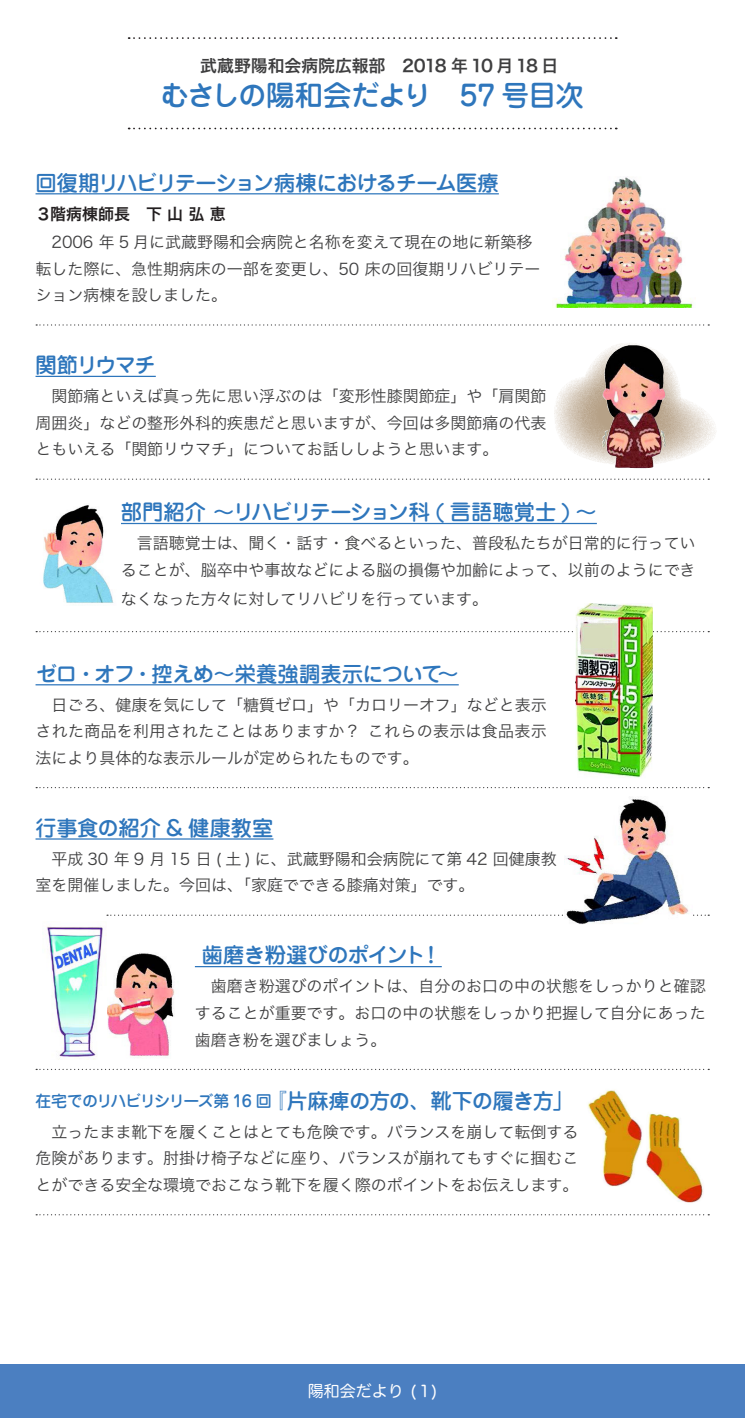
<style>
.page{position:relative;width:745px;height:1418px;background:#fff}
.page>*{position:absolute;margin:0;border:0;box-sizing:border-box;transform-origin:0 0}
.目次タイトル{font:500 28.38px "Jun 34 Pro";letter-spacing:-.04em;color:#2e76bc}
.目次ページ見出し{font:500 21.25px "Jun 34 Pro";letter-spacing:-.03em;color:#2e76bc}
.目次ページ見出し-2{font:500 21.25px "Jun 34 Pro";letter-spacing:-.06em;color:#2e76bc}
.目次ページ見出し-3{font:500 21.25px "Jun 34 Pro";letter-spacing:-.01em;color:#2e76bc}
.目次タイトル広報部{font:16.88px "Hira Kaku Pro N W6";letter-spacing:-.005em;color:#3e3e3f}
.目次本文段落境界線{font:16px/26.6px "Hira Kaku Pro N W3";color:#3e3e3f;text-align:justify}
.目次ページ見出し-4{font:500 16px "Jun 34 Pro";letter-spacing:-.075em;color:#2e76bc}
.目次見出し肩書き{font:16px "Hira Kaku Pro N W6";letter-spacing:.005em;color:#231f20}
.t1{font:16px "Hira Maru Pro N W4";color:#fff}
.s1{font-size:21.25px}
</style>
<div class="page">
<div style="left:0;top:1363px;width:744px;height:54px;background:#4b7fc1"></div>
<svg style="left:129px;top:37px;width:487px;height:2px"></svg>
<svg style="left:129px;top:128px;width:487px;height:1px"></svg>
<hr style="left:36px;top:193px;width:462px;height:1px;background:#2e76bc">
<svg style="left:36px;top:324px;width:672px;height:1px"></svg>
<hr style="left:36px;top:376px;width:120px;height:1px;background:#2e76bc">
<svg style="left:36px;top:478px;width:672px;height:2px"></svg>
<hr style="left:121px;top:523px;width:475px;height:1px;background:#2e76bc">
<svg style="left:36px;top:631px;width:672px;height:1px"></svg>
<hr style="left:36px;top:684px;width:422px;height:1px;background:#2e76bc">
<svg style="left:36px;top:787px;width:672px;height:1px"></svg>
<hr style="left:36px;top:838px;width:237px;height:1px;background:#2e76bc">
<svg style="left:107px;top:914px;width:599px;height:1px"></svg>
<hr style="left:195px;top:966px;width:246px;height:1px;background:#2e76bc">
<svg style="left:36px;top:1068px;width:672px;height:2px"></svg>
<svg style="left:36px;top:1214px;width:672px;height:1px"></svg>
<img style="left:43px;top:505px;width:71px;height:98px">
<svg style="left:554px;top:343px;width:162px;height:119px"></svg>
<img style="left:601px;top:345px;width:64px;height:124px">
<img style="left:575px;top:603px;width:77px;height:175px">
<img style="left:564px;top:799px;width:127px;height:125px">
<img style="left:588px;top:1090px;width:115px;height:113px">
<img style="left:107px;top:953px;width:68px;height:104px">
<img style="left:47px;top:926px;width:59px;height:134px">
<img style="left:555px;top:176px;width:138px;height:131px">
<p class="目次タイトル広報部" style="left:200px;top:50px;width:359px">武蔵野陽和会病院広報部　2018 年 10 月18 日</p>
<p class="目次タイトル" style="left:160px;top:73px;width:424px">むさしの陽和会だより　57 号目次</p>
<p class="目次ページ見出し-2" style="left:36px;top:166px;width:464px">回復期リハビリテーション病棟におけるチーム医療</p>
<p class="目次見出し肩書き" style="left:36px;top:199px;width:192px">３階病棟師長　下 山 弘 恵</p>
<p class="目次本文段落境界線" style="left:36px;top:227px;width:506px;text-align:left;text-indent:16px">2006 年 5 月に武蔵野陽和会病院と名称を変えて現在の地に新築移転した際に、急性期病床の一部を変更し、50 床の回復期リハビリテーション病棟を設しました。</p>
<p class="目次ページ見出し" style="left:36px;top:348px;width:122px">関節リウマチ</p>
<p class="目次本文段落境界線" style="left:36px;top:382px;width:512px;text-indent:16px">関節痛といえば真っ先に思い浮ぶのは「変形性膝関節症」や「肩関節周囲炎」などの整形外科的疾患だと思いますが、今回は多関節痛の代表ともいえる「関節リウマチ」についてお話ししようと思います。</p>
<p class="目次ページ見出し" style="left:121px;top:495px;width:477px">部門紹介 〜リハビリテーション科 ( 言語聴覚士 ) 〜</p>
<p class="目次本文段落境界線" style="left:121px;top:529px;width:576px;text-align:right">言語聴覚士は、聞く・話す・食べるといった、普段私たちが日常的に行っていることが、脳卒中や事故などによる脳の損傷や加齢によって、以前のようにでき</p>
<p class="目次本文段落境界線" style="left:121px;top:584px;width:368px">なくなった方々に対してリハビリを行っています。</p>
<p class="目次ページ見出し" style="left:36px;top:656px;width:424px">ゼロ・オフ・控えめ〜栄養強調表示について〜</p>
<p class="目次本文段落境界線" style="left:36px;top:690px;width:512px;text-indent:16px">日ごろ、健康を気にして「糖質ゼロ」や「カロリーオフ」などと表示された商品を利用されたことはありますか？これらの表示は食品表示法により具体的な表示ルールが定められたものです。</p>
<p class="目次ページ見出し-3" style="left:36px;top:811px;width:239px">行事食の紹介 &amp; 健康教室</p>
<p class="目次本文段落境界線" style="left:36px;top:844px;width:522px;text-indent:16px">平成 30 年 9 月 15 日 ( 土 ) に、武蔵野陽和会病院にて第 42 回健康教室を開催しました。今回は、「家庭でできる膝痛対策」です。</p>
<p class="目次ページ見出し" style="left:202px;top:938px;width:241px">歯磨き粉選びのポイント！</p>
<p class="目次本文段落境界線" style="left:195px;top:972px;width:512px;text-indent:16px">歯磨き粉選びのポイントは、自分のお口の中の状態をしっかりと確認することが重要です。お口の中の状態をしっかり把握して自分にあった歯磨き粉を選びましょう。</p>
<p class="目次ページ見出し-4" style="left:36px;top:1088px;width:528px">在宅でのリハビリシリーズ第 16 回<span class="s1">『片麻痺の方の、靴下の履き方｣</span></p>
<p class="目次本文段落境界線" style="left:36px;top:1117px;width:544px;text-indent:16px">立ったまま靴下を履くことはとても危険です。バランスを崩して転倒する危険があります。肘掛け椅子などに座り、バランスが崩れてもすぐに掴むことができる安全な環境でおこなう靴下を履く際のポイントをお伝えします。</p>
<p class="t1" style="left:308px;top:1376px;width:131px">陽和会だより ( 1)</p>
</div>
